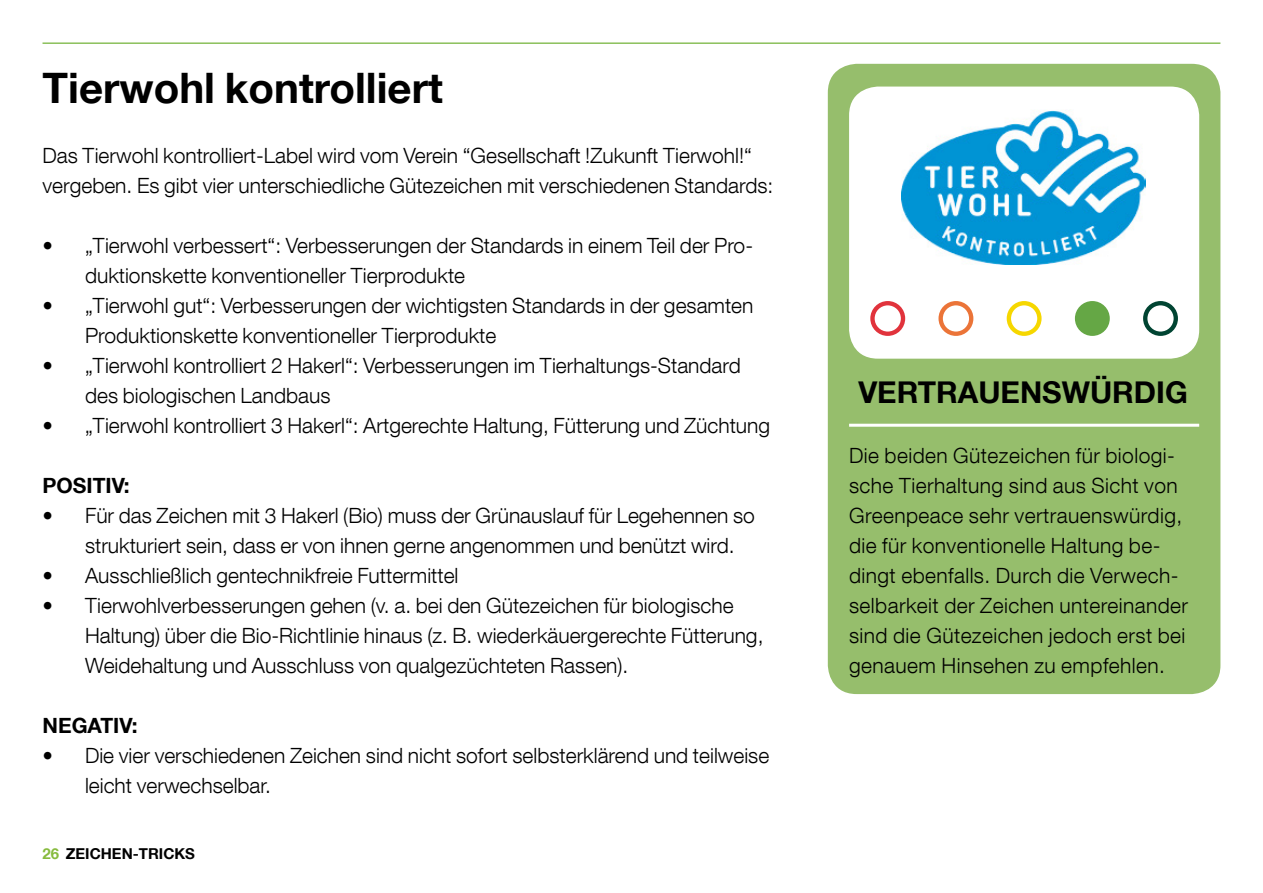
<style>
.page{position:relative;width:1263px;height:893px;background:#fff}
.page>*{position:absolute;margin:0;border:0;box-sizing:border-box;transform-origin:0 0}
.t1{font:700 42px "Helvetica Neue LT Com";color:#000}
.t2{font:700 30px "Helvetica Neue LT Com";color:#000}
.t3{font:300 21px/30px "Helvetica Neue LT Com";color:#000}
.t4{font:300 21px/30px "Helvetica Neue LT Com";letter-spacing:.02em;color:#000}
.t5{font:700 21px "Helvetica Neue LT Com";color:#000}
.t6{font:700 15px "Helvetica Neue LT Com";color:#000}
.s1{color:#87bb3e}
</style>
<div class="page">
<hr style="left:43px;top:43px;width:1177px;height:1px;background:#7ab642">
<div style="left:828px;top:64px;width:392px;height:630px;background:#96be6c;border-radius:29px"></div>
<div style="left:849px;top:87px;width:350px;height:272px;background:#fff;border-radius:29px"></div>
<hr style="left:849px;top:424px;width:350px;height:3px;background:#fff">
<div style="left:1143px;top:301px;width:35px;height:35px;border:4px solid #004432;border-radius:50%"></div>
<div style="left:1077px;top:303px;width:30px;height:31px;background:#65a745;border-radius:50%"></div>
<div style="left:1075px;top:301px;width:35px;height:35px;border:4px solid #65a745;border-radius:50%"></div>
<div style="left:1007px;top:301px;width:34px;height:35px;border:4px solid #f6d700;border-radius:50%"></div>
<div style="left:938px;top:301px;width:35px;height:35px;border:4px solid #eb7438;border-radius:50%"></div>
<div style="left:870px;top:301px;width:35px;height:35px;border:4px solid #e1333c;border-radius:50%"></div>
<img style="left:901px;top:110px;width:245px;height:155px">
<h1 class="t1" style="left:43px;top:61px;width:402px">Tierwohl kontrolliert</h1>
<p class="t3" style="left:43px;top:140px;width:732px">Das Tierwohl kontrolliert-Label wird vom Verein “Gesellschaft !Zukunft Tierwohl!“ vergeben. Es gibt vier unterschiedliche Gütezeichen mit verschiedenen Standards:</p>
<p class="t3" style="left:85px;top:230px;width:669px;text-indent:-43px">• „Tierwohl verbessert“: Verbesserungen der Standards in einem Teil der Pro&shy;duktionskette konventioneller Tierprodukte</p>
<p class="t3" style="left:85px;top:290px;width:670px;text-indent:-43px">• „Tierwohl gut“: Verbesserungen der wichtigsten Standards in der gesamten<br>Produktionskette konventioneller Tierprodukte</p>
<p class="t3" style="left:85px;top:350px;width:657px;text-indent:-43px">• „Tierwohl kontrolliert 2 Hakerl“: Verbesserungen im Tierhaltungs-Standard des biologischen Landbaus</p>
<p class="t3" style="left:43px;top:410px;width:729px">• „Tierwohl kontrolliert 3 Hakerl“: Artgerechte Haltung, Fütterung und Züchtung</p>
<p class="t5" style="left:43px;top:472px;width:89px">POSITIV:</p>
<p class="t3" style="left:85px;top:500px;width:671px;text-indent:-43px">• Für das Zeichen mit 3 Hakerl (Bio) muss der Grünauslauf für Legehennen so strukturiert sein, dass er von ihnen gerne angenommen und benützt wird.</p>
<p class="t3" style="left:43px;top:560px;width:417px">• Ausschließlich gentechnikfreie Futtermittel</p>
<p class="t3" style="left:85px;top:590px;width:680px;text-indent:-43px">• Tierwohlverbesserungen gehen (v. a. bei den Gütezeichen für biologische<br>Haltung) über die Bio-Richtlinie hinaus (z. B. wiederkäuergerechte Fütterung,<br>Weidehaltung und Ausschluss von qualgezüchteten Rassen).</p>
<p class="t5" style="left:43px;top:712px;width:96px">NEGATIV:</p>
<p class="t3" style="left:85px;top:740px;width:686px;text-indent:-43px">• Die vier verschiedenen Zeichen sind nicht sofort selbsterklärend und teilweise leicht verwechselbar.</p>
<p class="t6" style="left:43px;top:844px;width:154px"><span class="s1">26</span> ZEICHEN-TRICKS</p>
<h2 class="t2" style="left:858px;top:373px;width:331px">VERTRAUENSWÜRDIG</h2>
<p class="t4" style="left:849px;top:440px;width:341px">Die beiden Gütezeichen für biologi&shy;sche Tierhaltung sind aus Sicht von Greenpeace sehr vertrauenswürdig, die für konventionelle Haltung be&shy;dingt ebenfalls. Durch die Verwech&shy;selbarkeit der Zeichen untereinander sind die Gütezeichen jedoch erst bei genauem Hinsehen zu empfehlen.</p>
</div>
